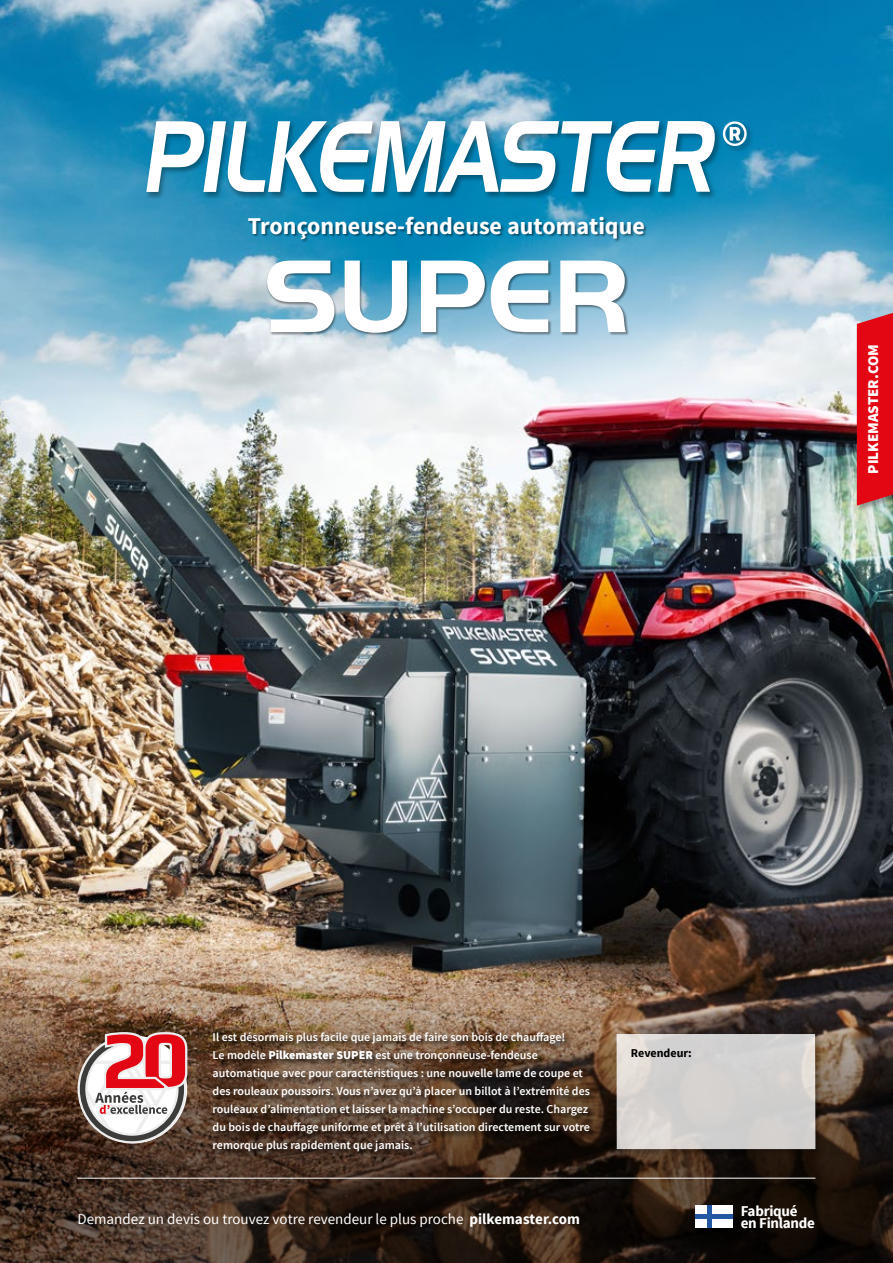
<style>
.page{position:relative;width:893px;height:1263px;background:#fff}
.page>*{position:absolute;margin:0;border:0;box-sizing:border-box;transform-origin:0 0}
.t1{font:700 24px "Source Sans Pro";color:#fff}
.t2{font:15px "Source Sans Pro";color:#fff}
.t3{font:700 15px/12px "Source Sans Pro";letter-spacing:-.02em;color:#fff}
.t4{font:900 15px "Source Sans Pro";color:#fff}
.t5{font:600 12px/18px "Source Sans Pro";color:#fff}
.t6{font:700 12px "Source Sans Pro";color:#000}
.s1{font-weight:900}
.s2{font-weight:700}
</style>
<div class="page">
<img style="left:0;top:0;width:893px;height:945px">
<svg style="left:0;top:945px;width:893px;height:318px;background:#544133"></svg>
<hr style="left:78px;top:1178px;width:737px;height:1px;background:#fff">
<div style="left:145px;top:119px;width:609px;height:80px;background:#000;opacity:.35"></div>
<svg style="left:146px;top:121px;width:569px;height:71px"></svg>
<svg style="left:723px;top:121px;width:24px;height:25px"></svg>
<div style="left:248px;top:216px;width:399px;height:26px;background:#000;opacity:.45"></div>
<div style="left:201px;top:1020px;width:401px;height:143px;background:#000;opacity:.25"></div>
<div style="left:696px;top:1205px;width:37px;height:23px;background:#fff"></div>
<div style="left:696px;top:1214px;width:37px;height:5px;background:#2257a4"></div>
<div style="left:707px;top:1205px;width:5px;height:23px;background:#2257a4"></div>
<svg style="left:78px;top:1032px;width:109px;height:111px"></svg>
<div style="left:267px;top:260px;width:362px;height:76px;background:#000;opacity:.45"></div>
<svg style="left:267px;top:261px;width:67px;height:71px"></svg>
<svg style="left:345px;top:261px;width:62px;height:72px"></svg>
<svg style="left:421px;top:261px;width:64px;height:71px"></svg>
<svg style="left:491px;top:261px;width:57px;height:71px"></svg>
<svg style="left:560px;top:261px;width:66px;height:71px"></svg>
<div style="left:855px;top:308px;width:38px;height:205px;background:#000;opacity:.35"></div>
<div style="left:857px;top:313px;width:36px;height:193px;background:#e30613"></div>
<div style="left:615px;top:1032px;width:208px;height:124px;background:#000;opacity:.35"></div>
<svg style="left:617px;top:1034px;width:198px;height:115px;background:#d5d2d1"></svg>
<h1 class="t1" style="left:248px;top:210px;width:398px">Tronçonneuse-fendeuse automatique</h1>
<p class="t4" style="left:863px;top:474px;width:131px;rotate:-90deg">PILKEMASTER.COM</p>
<p class="t5" style="left:213px;top:1028px;width:379px">Il est désormais plus facile que jamais de faire son bois de chauffage!<br>Le modèle <span class="s1">Pilkemaster SUPER</span> est une tronçonneuse-fendeuse automatique avec pour caractéristiques : une nouvelle lame de coupe et des rouleaux poussoirs. Vous n’avez qu’à placer un billot à l’extrémité des rouleaux d’alimentation et laisser la machine s’occuper du reste. Chargez du bois de chauffage uniforme et prêt à l’utilisation directement sur votre remorque plus rapidement que jamais.</p>
<p class="t6" style="left:631px;top:1045px;width:62px">Revendeur:</p>
<p class="t2" style="left:78px;top:1209px;width:504px">Demandez un devis ou trouvez votre revendeur le plus proche <span class="s2">pilkemaster.com</span></p>
<p class="t3" style="left:741px;top:1205px;width:76px">Fabriqué en Finlande</p>
</div>
